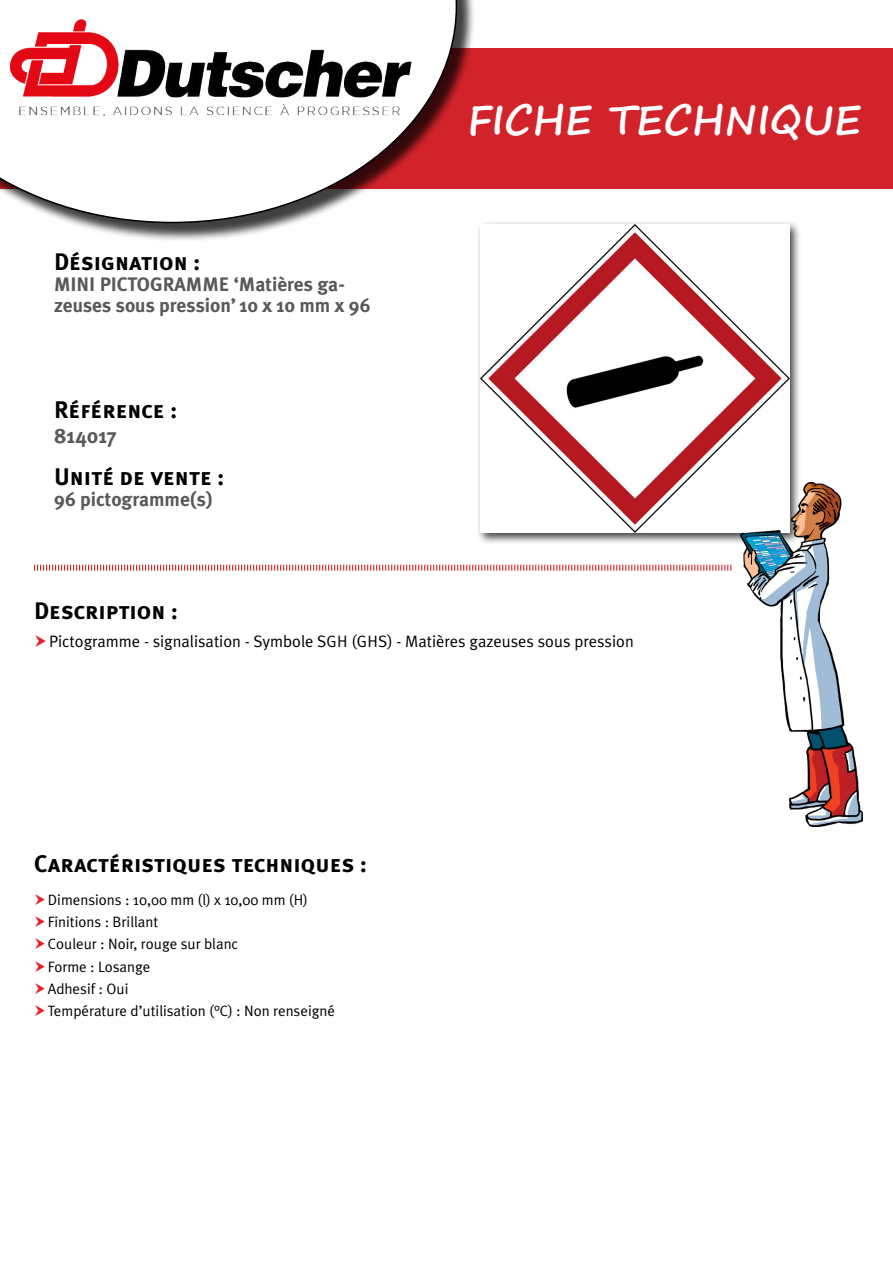
<style>
.page{position:relative;width:893px;height:1263px;background:#fff}
.page>*{position:absolute;margin:0;border:0;box-sizing:border-box;transform-origin:0 0}
.t1{font:700 40.5px "Segoe Print";color:#fff}
.t2{font:24px "Meta Plus Bold Caps";color:#000}
.t3{font:700 21px "Meta Plus";color:#58595b}
.t4{font:700 19.5px/21px "Meta Plus";color:#58595b}
.t5{font:16.5px "Meta Plus Normal";color:#000}
.t6{font:15px/22.2px "Meta Plus Normal";color:#000}
</style>
<div class="page">
<div style="left:0;top:49px;width:893px;height:140px;background:#d2232a"></div>
<div style="left:0;top:0;width:475px;height:242px;background:#000;opacity:.75"></div>
<svg style="left:0;top:0;width:457px;height:223px"></svg>
<div style="left:476px;top:220px;width:326px;height:325px;background:#000;opacity:.75"></div>
<img style="left:480px;top:224px;width:309px;height:309px">
<svg style="left:34px;top:564px;width:698px;height:7px"></svg>
<img style="left:741px;top:483px;width:121px;height:343px">
<h2 class="t2" style="left:54px;top:248px;width:148px">Désignation :</h2>
<h3 class="t4" style="left:54px;top:274px;width:318px">MINI PICTOGRAMME ‘Matières ga&shy;zeuses sous pression’ 10 x 10 mm x 96</h3>
<h2 class="t2" style="left:54px;top:396px;width:125px">Référence :</h2>
<h3 class="t3" style="left:54px;top:424px;width:64px">814017</h3>
<h2 class="t2" style="left:54px;top:463px;width:172px">Unité de vente :</h2>
<h3 class="t4" style="left:54px;top:489px;width:160px">96 pictogramme(s)</h3>
<h2 class="t2" style="left:34px;top:596px;width:146px">Description :</h2>
<h1 class="t1" style="left:467px;top:83px;width:395px">FICHE TECHNIQUE</h1>
<p class="t5" style="left:49px;top:632px;width:586px">Pictogramme - signalisation - Symbole SGH (GHS) - Matières gazeuses sous pression</p>
<h2 class="t2" style="left:34px;top:850px;width:335px">Caractéristiques techniques :</h2>
<p class="t6" style="left:48px;top:888px;width:289px">Dimensions : 10,00 mm (l) x 10,00 mm (H)<br>Finitions : Brillant<br>Couleur : Noir, rouge sur blanc<br>Forme : Losange<br>Adhesif : Oui<br>Température d’utilisation (°C) : Non renseigné</p>
</div>
